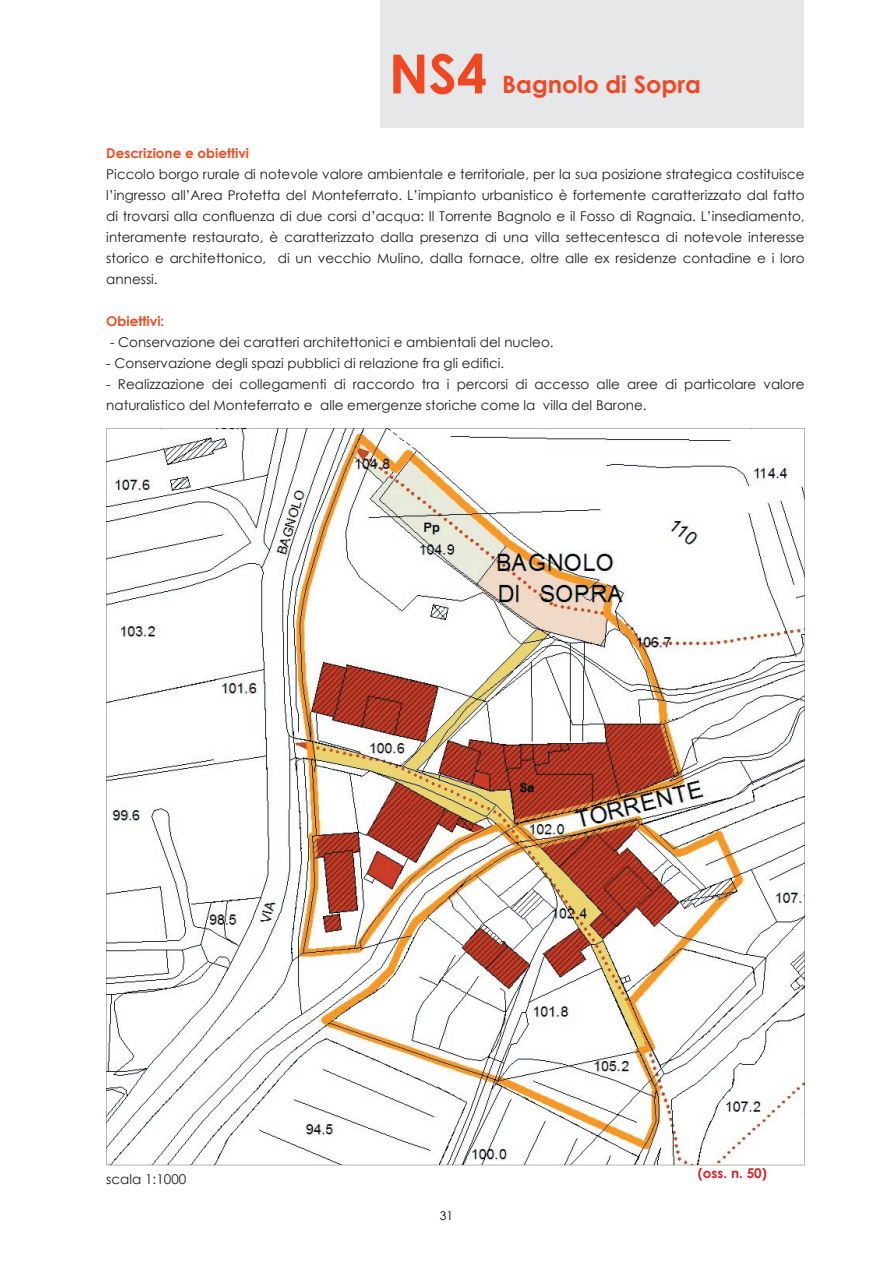
<style>
.page{position:relative;width:893px;height:1263px;background:#fff}
.page>*{position:absolute;margin:0;border:0;box-sizing:border-box;transform-origin:0 0}
.t1{font:700 54px "Century Gothic";color:#f04823}
.t2{font:700 24px "Century Gothic";color:#f04823}
.t3{font:13.5px/21px "Century Gothic";color:#1c1b1e;text-align:justify}
.t4{font:700 13.5px "Century Gothic";color:#f04d23}
.t5{font:700 13.5px "Century Gothic";color:#d1232a}
.t6{font:12px "Century Gothic";color:#000}
</style>
<div class="page">
<div style="left:381px;top:0;width:423px;height:127px;background:#e6e7e9"></div>
<svg style="left:161px;top:428px;width:644px;height:737px"></svg>
<img style="left:106px;top:1111px;width:698px;height:54px">
<img style="left:106px;top:428px;width:55px;height:685px">
<img style="left:750px;top:428px;width:54px;height:685px">
<img style="left:159px;top:428px;width:593px;height:54px">
<h1 class="t1" style="left:389px;top:33px;width:100px">NS4</h1>
<h2 class="t2" style="left:502px;top:67px;width:200px">Bagnolo di Sopra</h2>
<p class="t4" style="left:106px;top:142px;width:144px">Descrizione e obiettivi</p>
<p class="t3" style="left:106px;top:163px;width:700px">Piccolo borgo rurale di notevole valore ambientale e territoriale, per la sua posizione strategica costituisce l’ingresso all’Area Protetta del Monteferrato. L’impianto urbanistico è fortemente caratterizzato dal fatto di trovarsi alla confluenza di due corsi d’acqua: Il Torrente Bagnolo e il Fosso di Ragnaia. L’insediamento, interamente restaurato, è caratterizzato dalla presenza di una villa settecentesca di notevole interesse storico e architettonico, di un vecchio Mulino, dalla fornace, oltre alle ex residenze contadine e i loro annessi.</p>
<p class="t4" style="left:106px;top:310px;width:60px">Obiettivi:</p>
<p class="t3" style="left:110px;top:331px;width:445px">- Conservazione dei caratteri architettonici e ambientali del nucleo.</p>
<p class="t3" style="left:106px;top:352px;width:399px">- Conservazione degli spazi pubblici di relazione fra gli edifici.</p>
<p class="t3" style="left:106px;top:373px;width:700px">- Realizzazione dei collegamenti di raccordo tra i percorsi di accesso alle aree di particolare valore naturalistico del Monteferrato e alle emergenze storiche come la villa del Barone.</p>
<p class="t3" style="left:106px;top:1168px;width:81px">scala 1:1000</p>
<p class="t5" style="left:698px;top:1163px;width:71px">(oss. n. 50)</p>
<p class="t6" style="left:440px;top:1207px;width:15px">31</p>
</div>
